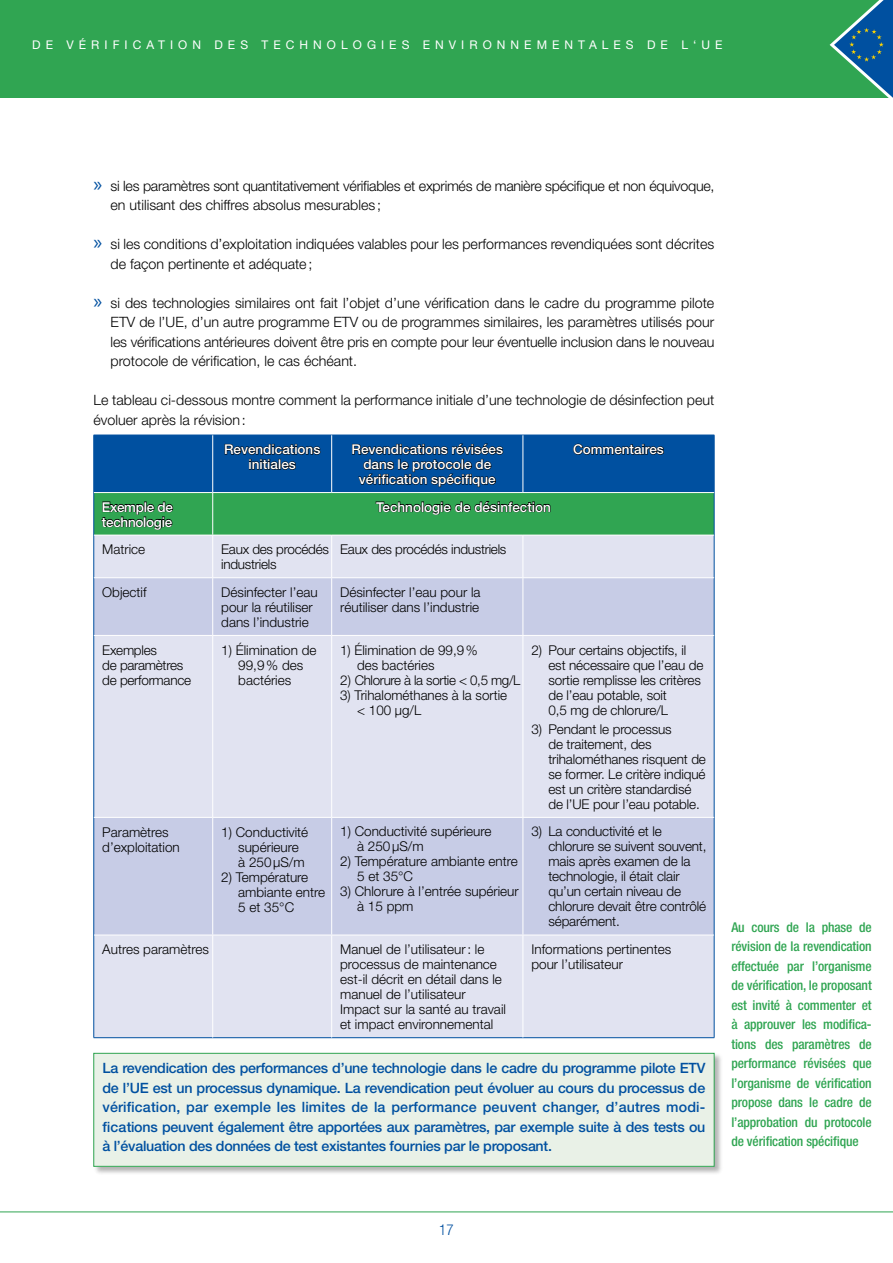
<style>
.page{position:relative;width:893px;height:1263px;background:#fff}
.page>*{position:absolute;margin:0;border:0;box-sizing:border-box;transform-origin:0 0}
.t1{font:300 condensed 15px "Helvetica Neue";color:#0050a0}
.t2{font:300 14.25px/19.5px "Helvetica Neue";color:#000}
.t3{font:500 14.25px/19.5px "Helvetica Neue";letter-spacing:-.02em;color:#0050a0;text-align:justify}
.t4{font:300 14.25px/19.5px "Helvetica Neue";letter-spacing:-.02em;color:#000}
.t5{font:300 13.5px/15px "Helvetica Neue";color:#000}
.t6{font:500 condensed 13.5px/19.5px "Helvetica Neue";letter-spacing:-.01em;color:#30a552;text-align:justify}
.t7{font:500 13.5px/15px "Helvetica Neue";color:#fff;text-align:center}
.t8{font:300 13.5px/15px "Helvetica Neue";letter-spacing:-.02em;color:#000}
.t9{font:300 13.5px "Helvetica Neue";letter-spacing:-.025em;color:#000}
.t10{font:500 13.5px/15px "Helvetica Neue";letter-spacing:-.02em;color:#fff}
.t11{font:12px "Helvetica Neue";letter-spacing:.42em;color:#fff}
.s1{font-family:"Myriad Pro";font-weight:400;font-size:21px;color:#0050a0}
</style>
<div class="page">
<div style="left:0;top:0;width:893px;height:98px;background:#30a552"></div>
<svg style="left:830px;top:0;width:63px;height:98px"></svg>
<hr style="left:0;top:1212px;width:893px;height:1px;background:#30a552">
<div style="left:95px;top:536px;width:619px;height:501px;background:#e1e3f1"></div>
<svg style="left:95px;top:578px;width:619px;height:357px;background:#d4d7eb"></svg>
<hr style="left:714px;top:435px;width:1px;height:58px;background:#0050a0">
<hr style="left:714px;top:493px;width:1px;height:42px;background:#0050a0">
<hr style="left:94px;top:535px;width:1px;height:43px;background:#0050a0">
<hr style="left:714px;top:535px;width:1px;height:43px;background:#0050a0">
<hr style="left:94px;top:578px;width:1px;height:57px;background:#0050a0">
<hr style="left:714px;top:578px;width:1px;height:57px;background:#0050a0">
<hr style="left:94px;top:635px;width:1px;height:182px;background:#0050a0">
<hr style="left:714px;top:635px;width:1px;height:182px;background:#0050a0">
<hr style="left:94px;top:817px;width:1px;height:118px;background:#0050a0">
<hr style="left:714px;top:817px;width:1px;height:118px;background:#0050a0">
<hr style="left:94px;top:935px;width:1px;height:102px;background:#0050a0">
<hr style="left:714px;top:935px;width:1px;height:102px;background:#0050a0">
<hr style="left:94px;top:1037px;width:119px;height:1px;background:#0050a0">
<hr style="left:213px;top:1037px;width:119px;height:1px;background:#0050a0">
<hr style="left:332px;top:1037px;width:191px;height:1px;background:#0050a0">
<hr style="left:523px;top:1037px;width:191px;height:1px;background:#0050a0">
<hr style="left:94px;top:535px;width:119px;height:1px;background:#fff">
<hr style="left:212px;top:535px;width:1px;height:42px;background:#fff">
<hr style="left:331px;top:535px;width:1px;height:42px;background:#fff">
<hr style="left:523px;top:535px;width:1px;height:42px;background:#fff">
<hr style="left:94px;top:577px;width:119px;height:1px;background:#fff">
<hr style="left:213px;top:577px;width:119px;height:1px;background:#fff">
<hr style="left:212px;top:578px;width:1px;height:57px;background:#fff">
<hr style="left:332px;top:577px;width:191px;height:1px;background:#fff">
<hr style="left:331px;top:578px;width:1px;height:57px;background:#fff">
<hr style="left:523px;top:577px;width:191px;height:1px;background:#fff">
<hr style="left:523px;top:578px;width:1px;height:57px;background:#fff">
<hr style="left:94px;top:635px;width:119px;height:1px;background:#fff">
<hr style="left:213px;top:635px;width:119px;height:1px;background:#fff">
<hr style="left:212px;top:636px;width:1px;height:181px;background:#fff">
<hr style="left:332px;top:635px;width:191px;height:1px;background:#fff">
<hr style="left:331px;top:636px;width:1px;height:181px;background:#fff">
<hr style="left:523px;top:635px;width:191px;height:1px;background:#fff">
<hr style="left:523px;top:636px;width:1px;height:181px;background:#fff">
<hr style="left:94px;top:817px;width:119px;height:1px;background:#fff">
<hr style="left:213px;top:817px;width:119px;height:1px;background:#fff">
<hr style="left:212px;top:818px;width:1px;height:117px;background:#fff">
<hr style="left:332px;top:817px;width:191px;height:1px;background:#fff">
<hr style="left:331px;top:818px;width:1px;height:117px;background:#fff">
<hr style="left:523px;top:817px;width:191px;height:1px;background:#fff">
<hr style="left:523px;top:818px;width:1px;height:117px;background:#fff">
<hr style="left:94px;top:935px;width:119px;height:1px;background:#fff">
<hr style="left:213px;top:935px;width:119px;height:1px;background:#fff">
<hr style="left:212px;top:935px;width:1px;height:102px;background:#fff">
<hr style="left:332px;top:935px;width:191px;height:1px;background:#fff">
<hr style="left:331px;top:935px;width:1px;height:102px;background:#fff">
<hr style="left:523px;top:935px;width:191px;height:1px;background:#fff">
<hr style="left:523px;top:935px;width:1px;height:102px;background:#fff">
<svg style="left:94px;top:435px;width:620px;height:100px;background:#166c75"></svg>
<div style="left:93px;top:1053px;width:630px;height:122px;background:#000;opacity:.3"></div>
<div style="left:94px;top:1053px;width:620px;height:113px;background:#e9f1e7"></div>
<div style="left:94px;top:1053px;width:620px;height:113px;border:1px solid #30a552"></div>
<p class="t11" style="left:32px;top:37px;width:681px">DE VÉRIFICATION DES TECHNOLOG IES ENVIRONNEMENTALES DE L‘UE</p>
<p class="t4" style="left:111px;top:175px;width:605px;text-indent:-17px"><span class="s1">»</span> si les paramètres sont quantitativement vérifiables et exprimés de manière spécifique et non équivoque, en utilisant des chiffres absolus mesurables ;</p>
<p class="t2" style="left:111px;top:234px;width:605px;text-indent:-17px"><span class="s1">»</span> si les conditions d’exploitation indiquées valables pour les performances revendiquées sont décrites de façon pertinente et adéquate;</p>
<p class="t2" style="left:111px;top:292px;width:605px;text-align:justify;text-indent:-17px"><span class="s1">»</span> si des technologies similaires ont fait l’objet d’une vérification dans le cadre du programme pilote ETV de l’UE, d’un autre programme ETV ou de programmes similaires, les paramètres utilisés pour les vérifications antérieures doivent être pris en compte pour leur éventuelle inclusion dans le nouveau protocole de vérification, le cas échéant.</p>
<p class="t2" style="left:94px;top:390px;width:622px">Le tableau ci-dessous montre comment la performance initiale d’une technologie de désinfection peut évoluer après la révision:</p>
<p class="t7" style="left:224px;top:442px;width:98px">Revendications initiales</p>
<p class="t7" style="left:351px;top:442px;width:153px">Revendications révisées dans le protocole de vérification spécifique</p>
<p class="t7" style="left:573px;top:442px;width:92px">Commentaires</p>
<p class="t10" style="left:102px;top:499px;width:73px">Exemple de technologie</p>
<p class="t7" style="left:376px;top:499px;width:176px">Technologie de désinfection</p>
<p class="t5" style="left:102px;top:542px;width:45px">Matrice</p>
<p class="t8" style="left:221px;top:542px;width:109px">Eaux des procédés industriels</p>
<p class="t8" style="left:340px;top:542px;width:168px">Eaux des procédés industriels</p>
<p class="t5" style="left:102px;top:584px;width:46px">Objectif</p>
<p class="t5" style="left:221px;top:584px;width:98px">Désinfecter l’eau pour la réutiliser dans l’industrie</p>
<p class="t5" style="left:340px;top:584px;width:142px">Désinfecter l’eau pour la réutiliser dans l’industrie</p>
<p class="t8" style="left:102px;top:642px;width:90px">Exemples<br>de paramètres de performance</p>
<p class="t5" style="left:238px;top:642px;width:80px;text-indent:-17px">1) Élimination de<br>99,9% des bactéries</p>
<p class="t5" style="left:357px;top:642px;width:122px;text-indent:-17px">1) Élimination de 99,9% des bactéries</p>
<p class="t5" style="left:548px;top:642px;width:157px;text-indent:-17px">2) Pour certains objectifs, il est nécessaire que l’eau de sortie remplisse les critères de l’eau potable, soit<br>0,5 mg de chlorure/L</p>
<p class="t5" style="left:548px;top:721px;width:159px;text-indent:-17px">3) Pendant le processus<br>de traitement, des trihalométhanes risquent de se former. Le critère indiqué est un critère standardisé de l’UE pour l’eau potable.</p>
<p class="t9" style="left:340px;top:671px;width:182px">2) Chlorure à la sortie &lt; 0,5 mg/L</p>
<p class="t5" style="left:357px;top:687px;width:151px;text-indent:-17px">3) Trihalométhanes à la sortie &lt; 100 µg/L</p>
<p class="t5" style="left:102px;top:824px;width:79px">Paramètres d’exploitation</p>
<p class="t5" style="left:238px;top:824px;width:72px;text-indent:-17px">1) Conductivité supérieure à 250µS/m</p>
<p class="t5" style="left:238px;top:869px;width:88px;text-indent:-17px">2) Température ambiante entre<br>5 et 35°C</p>
<p class="t5" style="left:357px;top:824px;width:136px;text-indent:-17px">1) Conductivité supérieure à 250µS/m</p>
<p class="t5" style="left:357px;top:854px;width:162px;text-indent:-17px">2) Température ambiante entre<br>5 et 35°C</p>
<p class="t5" style="left:357px;top:884px;width:163px;text-indent:-17px">3) Chlorure à l’entrée supérieur à 15 ppm</p>
<p class="t5" style="left:548px;top:824px;width:160px;text-indent:-17px">3) La conductivité et le chlorure se suivent souvent, mais après examen de la technologie, il était clair qu’un certain niveau de chlorure devait être contrôlé séparément.</p>
<p class="t5" style="left:102px;top:941px;width:108px">Autres paramètres</p>
<p class="t5" style="left:340px;top:941px;width:167px">Manuel de l’utilisateur: le processus de maintenance est-il décrit en détail dans le manuel de l’utilisateur<br>Impact sur la santé au travail et impact environnemental</p>
<p class="t5" style="left:531px;top:941px;width:141px">Informations pertinentes pour l’utilisateur</p>
<p class="t3" style="left:102px;top:1058px;width:604px">La revendication des performances d’une technologie dans le cadre du programme pilote ETV de l’UE est un processus dynamique. La revendication peut évoluer au cours du processus de vérification, par exemple les limites de la performance peuvent changer, d’autres modi&shy;fications peuvent également être apportées aux paramètres, par exemple suite à des tests ou à l’évaluation des données de test existantes fournies par le proposant.</p>
<p class="t6" style="left:731px;top:917px;width:142px">Au cours de la phase de révision de la revendication effectuée par l’organisme de vérification, le proposant est invité à commenter et à approuver les modifica&shy;tions des paramètres de performance révisées que l’organisme de vérification propose dans le cadre de l’approbation du protocole de vérification spécifique</p>
<p class="t1" style="left:439px;top:1221px;width:16px">17</p>
</div>
